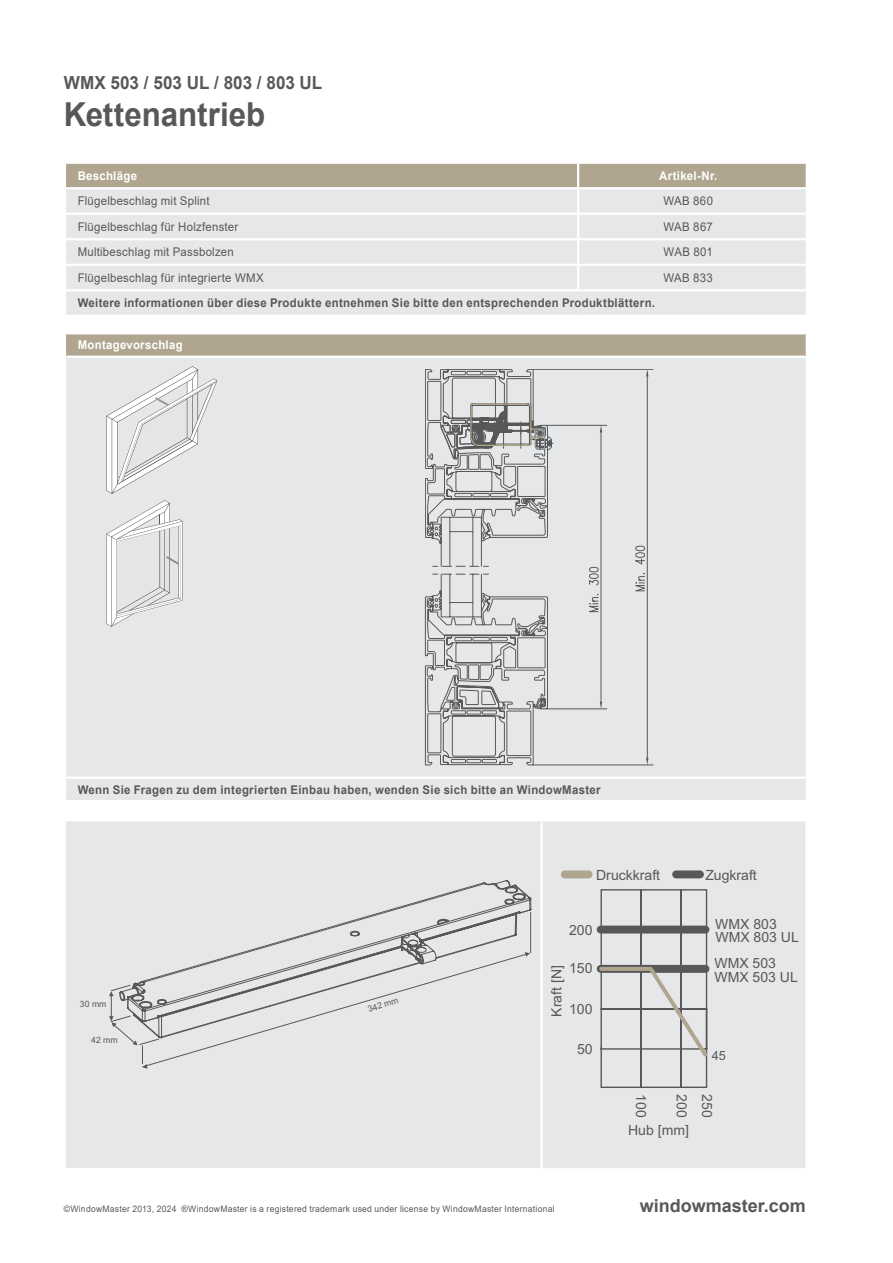
<style>
.page{position:relative;width:893px;height:1263px;background:#fff}
.page>*{position:absolute;margin:0;border:0;box-sizing:border-box;transform-origin:0 0}
.Product_name{font:700 33px "Arial";letter-spacing:-.005em;color:#57585a;scale:.95 1}
.Product_nr{font:700 18px "Arial";color:#57585a;scale:.95 1}
.Address{font:700 18px "Arial";color:#57585a}
.t1{font:14.1px "Arial";color:#57585a}
.t2{font:12.6px "Arial";color:#57585a}
.breadtxt_bold{font:700 12px "Arial";letter-spacing:.03em;color:#57585a;scale:.95 1}
.breadtxt{font:12px "Arial";letter-spacing:.02em;color:#57585a;scale:.95 1}
.breadtxt_hvid_bold{font:700 12px "Arial";letter-spacing:.025em;color:#fff;scale:.95 1}
.breadtxt_bold-2{font:700 12px "Arial";letter-spacing:.025em;color:#fff;scale:.95 1}
.Address-2{font:9px "Arial";letter-spacing:.03em;color:#57585a;scale:.95 1}
.t3{font:8.7px "Arial";color:#57585a}
</style>
<div class="page">
<div style="left:66px;top:821px;width:739px;height:347px;background:#e6e7e9"></div>
<hr style="left:540px;top:821px;width:3px;height:347px;background:#fff">
<svg style="left:597px;top:888px;width:114px;height:201px;background:#cfcfd1"></svg>
<div style="left:676px;top:870px;width:24px;height:8px;background:#57585a"></div>
<div style="left:565px;top:870px;width:24px;height:8px;background:#b0a690"></div>
<div style="left:120px;top:880px;width:411px;height:31px;background:#e6e7e9"></div>
<svg style="left:484px;top:880px;width:31px;height:7px"></svg>
<svg style="left:109px;top:1016px;width:2px;height:11px"></svg>
<svg style="left:111px;top:911px;width:420px;height:153px;background:#dadbdd"></svg>
<svg style="left:111px;top:953px;width:417px;height:114px;background:#dddee0"></svg>
<div style="left:65px;top:333px;width:742px;height:24px;background:#b0a690"></div>
<div style="left:66px;top:358px;width:740px;height:442px;background:#e6e7e9"></div>
<hr style="left:64px;top:334px;width:2px;height:22px;background:#fff">
<hr style="left:64px;top:332px;width:744px;height:2px;background:#fff">
<hr style="left:806px;top:334px;width:2px;height:22px;background:#fff">
<hr style="left:64px;top:356px;width:744px;height:2px;background:#fff">
<hr style="left:64px;top:776px;width:744px;height:3px;background:#fff">
<svg style="left:425px;top:567px;width:44px;height:198px;background:#c4c5c7"></svg>
<svg style="left:469px;top:369px;width:184px;height:396px;background:#dcdddf"></svg>
<svg style="left:646px;top:758px;width:2px;height:7px"></svg>
<svg style="left:646px;top:369px;width:2px;height:7px"></svg>
<svg style="left:634px;top:546px;width:12px;height:45px"></svg>
<svg style="left:425px;top:369px;width:128px;height:198px;background:#c3c4c6"></svg>
<svg style="left:106px;top:500px;width:77px;height:127px"></svg>
<svg style="left:106px;top:366px;width:111px;height:128px"></svg>
<div style="left:66px;top:164px;width:740px;height:23px;background:#b0a690"></div>
<div style="left:66px;top:189px;width:740px;height:126px;background:#e6e7e9"></div>
<hr style="left:577px;top:189px;width:2px;height:24px;background:#fff">
<hr style="left:64px;top:213px;width:514px;height:2px;background:#fff">
<hr style="left:577px;top:164px;width:2px;height:23px;background:#fff">
<hr style="left:577px;top:215px;width:2px;height:23px;background:#fff">
<hr style="left:578px;top:213px;width:230px;height:2px;background:#fff">
<hr style="left:64px;top:238px;width:514px;height:2px;background:#fff">
<hr style="left:577px;top:240px;width:2px;height:24px;background:#fff">
<hr style="left:578px;top:238px;width:230px;height:2px;background:#fff">
<hr style="left:64px;top:264px;width:514px;height:2px;background:#fff">
<hr style="left:577px;top:266px;width:2px;height:23px;background:#fff">
<hr style="left:578px;top:264px;width:230px;height:2px;background:#fff">
<hr style="left:64px;top:289px;width:514px;height:2px;background:#fff">
<hr style="left:578px;top:289px;width:230px;height:2px;background:#fff">
<p class="Product_nr" style="left:64px;top:70px;width:274px">WMX 503 / 503 UL / 803 / 803 UL</p>
<p class="Product_name" style="left:64px;top:91px;width:214px">Kettenantrieb</p>
<p class="breadtxt_hvid_bold" style="left:78px;top:167px;width:64px">Beschläge</p>
<p class="breadtxt_hvid_bold" style="left:659px;top:167px;width:63px">Artikel-Nr.</p>
<p class="breadtxt" style="left:78px;top:193px;width:140px">Flügelbeschlag mit Splint</p>
<p class="breadtxt" style="left:663px;top:193px;width:54px">WAB 860</p>
<p class="breadtxt" style="left:78px;top:218px;width:171px">Flügelbeschlag für Holzfenster</p>
<p class="breadtxt" style="left:663px;top:218px;width:53px">WAB 867</p>
<p class="breadtxt" style="left:78px;top:244px;width:166px">Multibeschlag mit Passbolzen</p>
<p class="breadtxt" style="left:664px;top:244px;width:53px">WAB 801</p>
<p class="breadtxt" style="left:78px;top:269px;width:197px">Flügelbeschlag für integrierte WMX</p>
<p class="breadtxt" style="left:663px;top:269px;width:54px">WAB 833</p>
<p class="breadtxt_bold" style="left:78px;top:295px;width:609px">Weitere informationen über diese Produkte entnehmen Sie bitte den entsprechenden Produktblättern.</p>
<p class="breadtxt_bold-2" style="left:78px;top:337px;width:112px">Montagevorschlag</p>
<p class="breadtxt_bold" style="left:78px;top:781px;width:552px">Wenn Sie Fragen zu dem integrierten Einbau haben, wenden Sie sich bitte an WindowMaster</p>
<p class="t3" style="left:80px;top:998px;width:28px">30 mm</p>
<p class="t3" style="left:91px;top:1034px;width:28px">42 mm</p>
<p class="t3" style="left:366px;top:1004px;width:33px;rotate:-19deg">342 mm</p>
<p class="t1" style="left:596px;top:865px;width:65px">Druckkraft</p>
<p class="t1" style="left:705px;top:865px;width:53px">Zugkraft</p>
<p class="t1" style="left:569px;top:920px;width:25px">200</p>
<p class="t1" style="left:569px;top:959px;width:25px">150</p>
<p class="t1" style="left:569px;top:999px;width:25px">100</p>
<p class="t1" style="left:577px;top:1039px;width:17px">50</p>
<p class="t1" style="left:547px;top:1017px;width:53px;rotate:-90deg">Kraft [N]</p>
<p class="t1" style="left:715px;top:914px;width:63px">WMX 803</p>
<p class="t1" style="left:714px;top:953px;width:63px">WMX 503</p>
<p class="t1" style="left:715px;top:927px;width:85px">WMX 803 UL</p>
<p class="t1" style="left:714px;top:967px;width:85px">WMX 503 UL</p>
<p class="t2" style="left:712px;top:1047px;width:16px">45</p>
<p class="t1" style="left:651px;top:1094px;width:25px;rotate:90deg">100</p>
<p class="t1" style="left:692px;top:1094px;width:25px;rotate:90deg">200</p>
<p class="t1" style="left:628px;top:1120px;width:62px">Hub [mm]</p>
<p class="t1" style="left:717px;top:1094px;width:25px;rotate:90deg">250</p>
<p class="Address-2" style="left:64px;top:1202px;width:518px">©WindowMaster 2013, 2024 ®WindowMaster is a registered trademark used under license by WindowMaster International</p>
<p class="Address" style="left:640px;top:1193px;width:168px">windowmaster.com</p>
</div>
